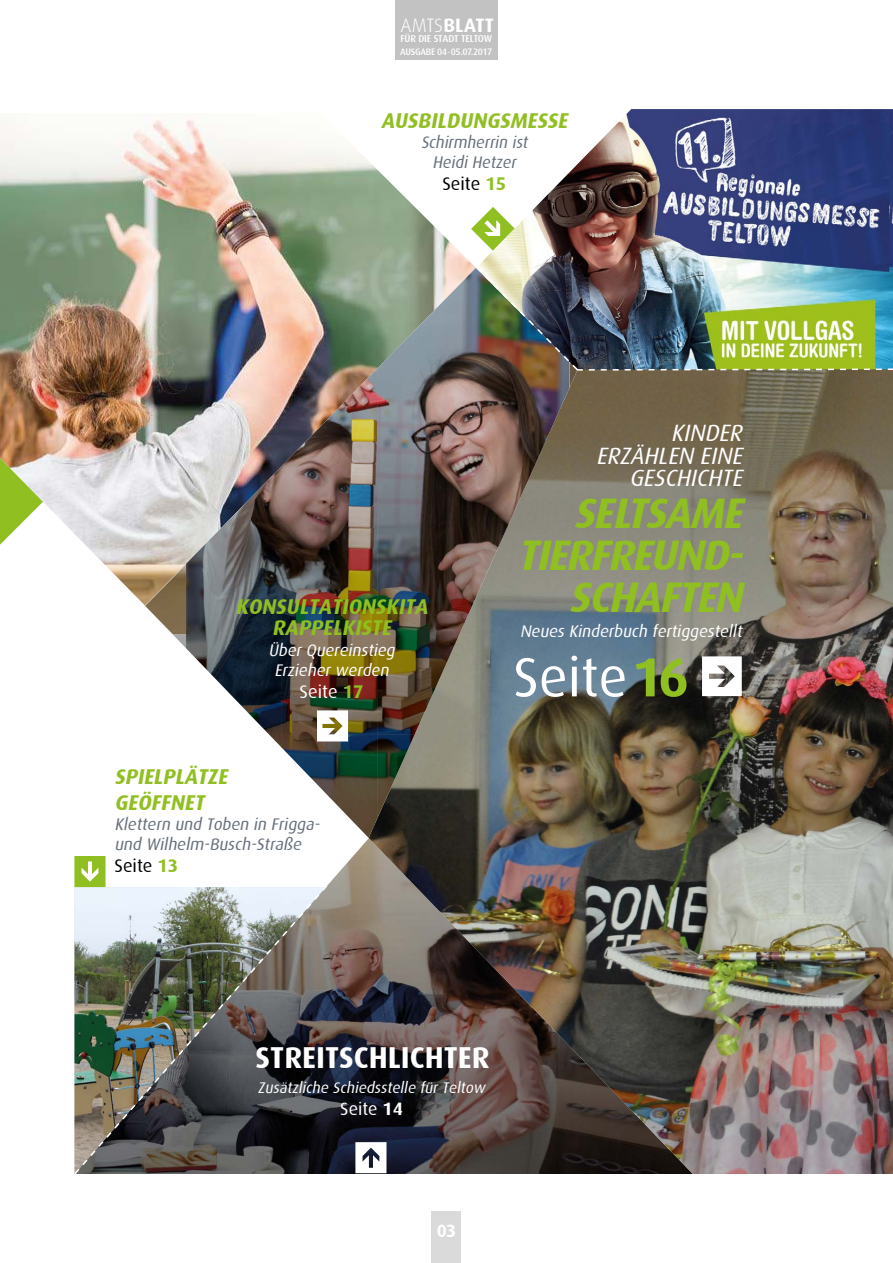
<style>
.page{position:relative;width:893px;height:1263px;background:#fff}
.page>*{position:absolute;margin:0;border:0;box-sizing:border-box;transform-origin:0 0}
.t1{font:55.05px "Dax";color:#fff}
.t2{font:italic 700 42.75px/42.2px "Dax";color:#90bf21;text-align:right}
.t3{font:700 30.3px "Dax";color:#fff}
.t4{font:italic 23.7px/22.4px "Dax";color:#fff;text-align:right}
.t5{font:italic 700 21.45px/25.5px "Dax";color:#90bf21}
.t6{font:700 19.5px "Dax";letter-spacing:.005em;color:#fff}
.t7{font:18.3px "Dax";color:#000}
.t8{font:18.3px "Dax";color:#fff}
.t9{font:18px "Dax";color:#fff}
.t10{font:700 18px "Dax";color:#fff}
.t11{font:italic 16.8px/20.2px "Dax";color:#66707b}
.t12{font:italic 16.8px/20.2px "Dax";color:#fff;text-align:center}
.t13{font:italic 15.45px "Dax";color:#fff}
.t14{font:500 10.05px "Dax";letter-spacing:-.02em;color:#fff}
.t15{font:500 9.45px "Dax";letter-spacing:-.03em;color:#fff}
.s1{font-weight:300}
.s2{font-weight:700}
.s3{font-weight:700;color:#90bf21}
</style>
<div class="page">
<img style="left:0;top:117px;width:316px;height:489px">
<img style="left:327px;top:370px;width:566px;height:804px">
<svg style="left:0;top:458px;width:43px;height:87px"></svg>
<svg style="left:316px;top:147px;width:160px;height:121px"></svg>
<svg style="left:471px;top:207px;width:5px;height:44px"></svg>
<svg style="left:355px;top:1142px;width:31px;height:31px"></svg>
<div style="left:432px;top:1212px;width:29px;height:51px;background:#dadada"></div>
<div style="left:396px;top:0;width:102px;height:59px;background:#c2c2c2"></div>
<svg style="left:172px;top:388px;width:399px;height:260px;background:#7e8685"></svg>
<img style="left:145px;top:268px;width:335px;height:366px">
<img style="left:569px;top:371px;width:8px;height:17px">
<img style="left:377px;top:268px;width:192px;height:259px">
<img style="left:330px;top:368px;width:48px;height:470px">
<img style="left:281px;top:417px;width:49px;height:381px">
<img style="left:234px;top:466px;width:48px;height:282px">
<img style="left:186px;top:515px;width:48px;height:183px">
<img style="left:377px;top:527px;width:130px;height:104px">
<img style="left:377px;top:630px;width:84px;height:105px">
<img style="left:377px;top:734px;width:38px;height:84px">
<img style="left:476px;top:109px;width:417px;height:261px">
<img style="left:74px;top:885px;width:253px;height:289px">
<svg style="left:317px;top:710px;width:31px;height:31px"></svg>
<svg style="left:876px;top:368px;width:6px;height:2px"></svg>
<svg style="left:649px;top:369px;width:17px;height:1px"></svg>
<svg style="left:613px;top:369px;width:6px;height:2px"></svg>
<svg style="left:601px;top:369px;width:6px;height:2px"></svg>
<svg style="left:589px;top:369px;width:6px;height:2px"></svg>
<img style="left:476px;top:266px;width:107px;height:105px">
<svg style="left:702px;top:656px;width:40px;height:40px"></svg>
<p class="t6" style="left:400px;top:14px;width:95px"><span class="s1">AMTS</span>BLATT</p>
<p class="t14" style="left:400px;top:33px;width:93px">FÜR DIE STADT TELTOW</p>
<p class="t15" style="left:400px;top:46px;width:94px">AUSGABE 04 <span class="s2">˙</span>05.07.2017</p>
<p class="t5" style="left:381px;top:108px;width:192px">AUSBILDUNGSMESSE</p>
<p class="t11" style="left:421px;top:132px;width:111px;text-align:center">Schirmherrin ist<br>Heidi Hetzer</p>
<p class="t7" style="left:442px;top:174px;width:65px">Seite <span class="s3">15</span></p>
<p class="t5" style="left:236px;top:596px;width:198px;line-height:21px;text-align:center">KONSULTATIONSKITA<br>RAPPELKISTE</p>
<p class="t12" style="left:268px;top:640px;width:131px">Über Quereinstieg<br>Erzieher werden</p>
<p class="t8" style="left:300px;top:681px;width:65px">Seite <span class="s3">17</span></p>
<p class="t5" style="left:114px;top:764px;width:119px">SPIELPLÄTZE<br>GEÖFFNET</p>
<p class="t11" style="left:114px;top:814px;width:210px">Klettern und Toben in Frigga&shy;und Wilhelm-Busch-Straße</p>
<p class="t7" style="left:114px;top:856px;width:65px">Seite <span class="s3">13</span></p>
<h3 class="t4" style="left:596px;top:422px;width:153px">KINDER<br>ERZÄHLEN EINE<br>GESCHICHTE</h3>
<h2 class="t2" style="left:517px;top:492px;width:237px">SELTSAME<br>TIERFREUND-<br>SCHAFTEN</h2>
<p class="t12" style="left:520px;top:621px;width:227px">Neues Kinderbuch fertiggestellt</p>
<h1 class="t1" style="left:513px;top:647px;width:177px">Seite<span class="s3">16</span></h1>
<h3 class="t3" style="left:256px;top:1040px;width:236px">STREITSCHLICHTER</h3>
<p class="t13" style="left:258px;top:1079px;width:232px">Zusätzliche Schiedsstelle für Teltow</p>
<p class="t9" style="left:340px;top:1099px;width:64px">Seite <span class="s2">14</span></p>
<p class="t10" style="left:437px;top:1220px;width:21px">03</p>
</div>
